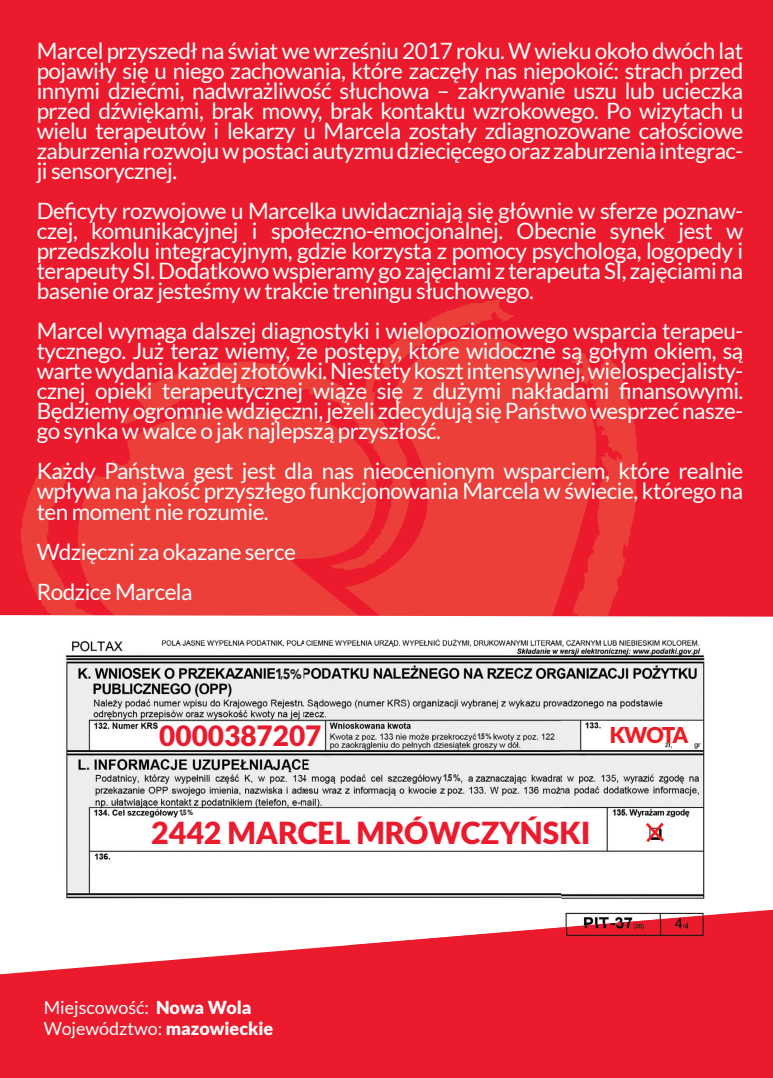
<style>
.page{position:relative;width:773px;height:1078px;background:#fff}
.page>*{position:absolute;margin:0;border:0;box-sizing:border-box;transform-origin:0 0}
.t1{font:900 30.25px "Lato";color:#eb1b2d}
.t2{font:900 28px "Lato";color:#eb1b2d}
.t3{font:22.5px/20px "Lato";letter-spacing:-.025em;color:#fff;text-align:justify}
.t4{font:900 21.75px "Lato";letter-spacing:-.065em;color:#ee1d23}
.t5{font:18px/21.5px "Lato";color:#fff}
.t6{font:700 14.75px "Avenir Next LT Pro";color:#231f20;scale:.81 1}
.t7{font:700 10px "Arial";color:#231f20;scale:.81 1}
.t8{font:700 8px "Arial";color:#231f20;scale:.81 1}
.t9{font:700 7.5px "Avenir Next LT Pro";color:#231f20;scale:.81 1}
.s1{font-size:11.5px}
.s2{font-size:14px}
.s3{font-size:6.25px}
.s4{font-size:7.75px}
.s5{font-size:9.25px}
.s6{font-weight:900}
</style>
<div class="page">
<div style="left:0;top:0;width:772px;height:785px;background:#eb1b2d"></div>
<svg style="left:21px;top:299px;width:616px;height:316px;fill:#ec3f3a"></svg>
<svg style="left:78px;top:410px;width:298px;height:205px;fill:#ec3f3a"></svg>
<div style="left:0;top:615px;width:772px;height:170px;background:#fff"></div>
<div style="left:0;top:909px;width:772px;height:168px;background:#eb1b2d"></div>
<img style="left:50px;top:634px;width:510px;height:311px">
<img style="left:560px;top:634px;width:171px;height:279px">
<img style="left:342px;top:913px;width:389px;height:32px">
<div style="left:275px;top:667px;width:27px;height:13px;background:#edf1f2"></div>
<svg style="left:645px;top:822px;width:19px;height:20px"></svg>
<div style="left:443px;top:773px;width:17px;height:9px;background:#eef2f2"></div>
<div style="left:477px;top:732px;width:14px;height:8px;background:#eef2f2"></div>
<div style="left:179px;top:808px;width:18px;height:10px;background:#fff"></div>
<p class="t3" style="left:37px;top:41px;width:708px">Marcel przyszedł na świat we wrześniu 2017 roku. W wieku około dwóch lat pojawiły się u niego zachowania, które zaczęły nas niepokoić: strach przed innymi dziećmi, nadwrażliwość słuchowa – zakrywanie uszu lub ucieczka przed dźwiękami, brak mowy, brak kontaktu wzrokowego. Po wizytach u wielu terapeutów i lekarzy u Marcela zostały zdiagnozowane całościowe zaburzenia rozwoju w postaci autyzmu dziecięcego oraz zaburzenia integrac&shy;ji sensorycznej.</p>
<p class="t3" style="left:37px;top:201px;width:708px">Deficyty rozwojowe u Marcelka uwidaczniają się głównie w sferze poznaw&shy;czej, komunikacyjnej i społeczno-emocjonalnej. Obecnie synek jest w przedszkolu integracyjnym, gdzie korzysta z pomocy psychologa, logopedy i terapeuty SI. Dodatkowo wspieramy go zajęciami z terapeuta SI, zajęciami na basenie oraz jesteśmy w trakcie treningu słuchowego.</p>
<p class="t3" style="left:37px;top:321px;width:708px">Marcel wymaga dalszej diagnostyki i wielopoziomowego wsparcia terapeu&shy;tycznego. Już teraz wiemy, że postępy, które widoczne są gołym okiem, są warte wydania każdej złotówki. Niestety koszt intensywnej, wielospecjalisty&shy;cznej opieki terapeutycznej wiąże się z dużymi nakładami finansowymi.<br>Będziemy ogromnie wdzięczni, jeżeli zdecydują się Państwo wesprzeć nasze&shy;go synka w walce o jak najlepszą przyszłość.</p>
<p class="t3" style="left:37px;top:461px;width:708px">Każdy Państwa gest jest dla nas nieocenionym wsparciem, które realnie wpływa na jakość przyszłego funkcjonowania Marcela w świecie, którego na ten moment nie rozumie.</p>
<p class="t3" style="left:37px;top:531px;width:260px;line-height:40px">Wdzięczni za okazane serce<br>Rodzice Marcela</p>
<p class="t6" style="left:275px;top:664px;width:34px">1 5<span class="s1">,</span> <span class="s2">%</span></p>
<p class="t2" style="left:159px;top:719px;width:164px">0000387207</p>
<p class="t4" style="left:609px;top:721px;width:80px">KWOTA</p>
<p class="t8" style="left:477px;top:730px;width:19px">1 5<span class="s3">,</span> <span class="s4">%</span></p>
<p class="t7" style="left:443px;top:770px;width:23px">1 5<span class="s4">,</span> <span class="s5">%</span></p>
<p class="t9" style="left:179px;top:807px;width:19px">1 5, %</p>
<h1 class="t1" style="left:151px;top:815px;width:441px">2442 MARCEL MRÓWCZYŃSKI</h1>
<p class="t5" style="left:44px;top:995px;width:231px">Miejscowość: <span class="s6">Nowa Wola<br></span>Województwo: <span class="s6">mazowieckie</span></p>
</div>
